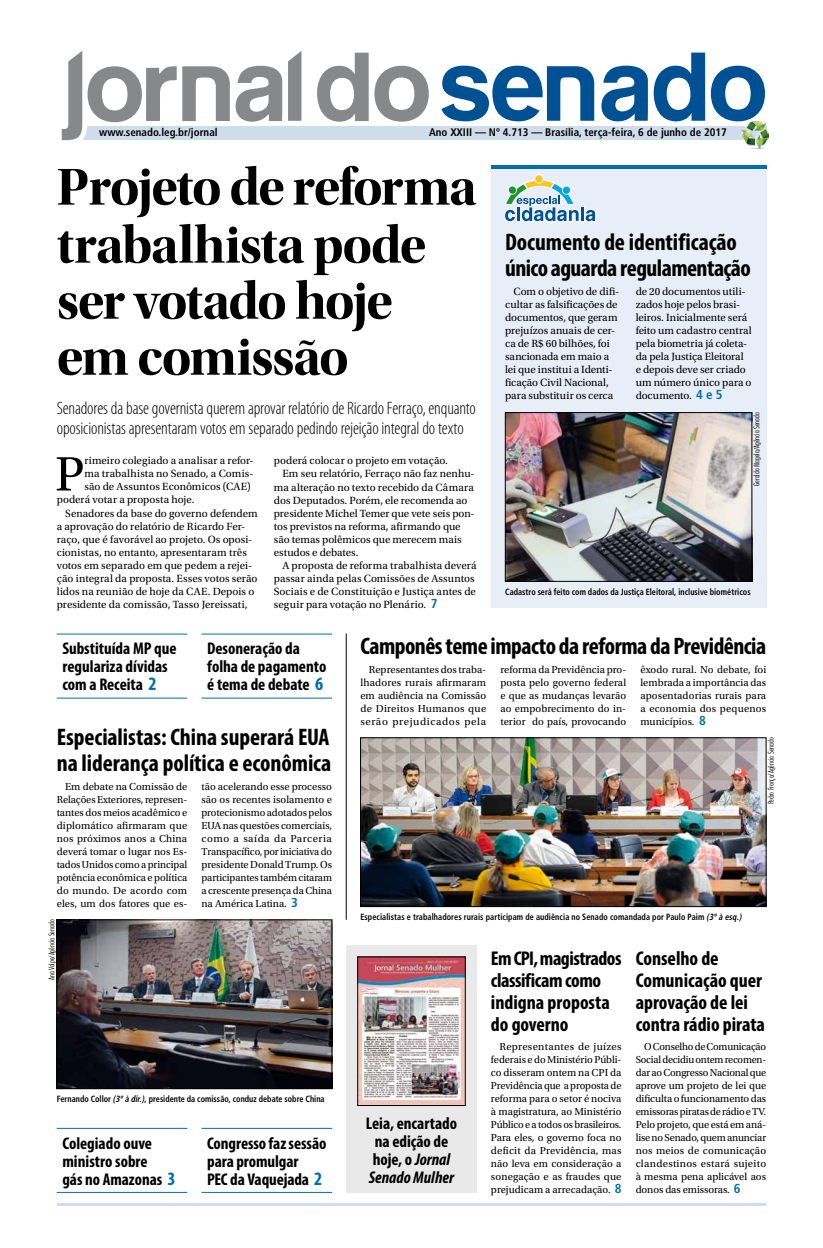
<style>
.page{position:relative;width:823px;height:1248px;background:#fff}
.page>*{position:absolute;margin:0;border:0;box-sizing:border-box;transform-origin:0 0}
.t1{font:54px/56.7px "Utopia Std Bold Disp";letter-spacing:-.025em;color:#000}
.t2{font:50.8px "Utopia Std";color:#000}
.t3{font:700 condensed 24px/26px "Myriad Pro";letter-spacing:-.005em;color:#000}
.t4{font:700 condensed 20px/22px "Myriad Pro";letter-spacing:-.005em;color:#000}
.t5{font:300 condensed 18px/20px "Myriad Pro";letter-spacing:-.01em;color:#000}
.t6{font:700 condensed 17px/18px "Myriad Pro";color:#000}
.t7{font:11px/13px "Utopia Std";color:#000}
.t8{font:700 condensed 11px "Frutiger";color:#000}
.t9{font:10.6px/13px "Utopia Std";letter-spacing:.005em;color:#000;text-align:justify}
.t10{font:700 condensed 9px "Frutiger";letter-spacing:.005em;color:#000;scale:.9 1}
.t11{font:300 condensed 8px "Futura BT";color:#000}
.s1{font-family:"Frutiger";font-weight:700;font-stretch:condensed;font-size:13px;color:#006db0}
.s2{font-size:19px;color:#006db0}
.s3{font-style:italic}
</style>
<div class="page">
<hr style="left:57px;top:1202px;width:708px;height:3px;background:#cfdcec">
<img style="left:362px;top:739px;width:401px;height:165px">
<div style="left:360px;top:737px;width:405px;height:169px;border:1px solid #000"></div>
<div style="left:76px;top:126px;width:689px;height:13px;background:#cfdcec"></div>
<svg style="left:317px;top:53px;width:51px;height:69px"></svg>
<svg style="left:374px;top:66px;width:54px;height:56px"></svg>
<svg style="left:288px;top:51px;width:13px;height:70px"></svg>
<svg style="left:653px;top:53px;width:51px;height:68px"></svg>
<svg style="left:710px;top:66px;width:54px;height:55px"></svg>
<svg style="left:441px;top:66px;width:153px;height:55px"></svg>
<svg style="left:601px;top:66px;width:46px;height:55px"></svg>
<svg style="left:61px;top:51px;width:221px;height:90px"></svg>
<div style="left:737px;top:118px;width:32px;height:33px;background:#fff;opacity:.75"></div>
<img style="left:741px;top:121px;width:27px;height:27px">
<div style="left:490px;top:165px;width:275px;height:442px;background:#e8eef7"></div>
<hr style="left:490px;top:165px;width:275px;height:3px;background:#006db0">
<div style="left:535px;top:175px;width:7px;height:7px;background:#fcc51d;border-radius:50%"></div>
<svg style="left:505px;top:181px;width:89px;height:40px"></svg>
<img style="left:507px;top:414px;width:242px;height:165px">
<div style="left:505px;top:412px;width:246px;height:169px;border:1px solid #000"></div>
<hr style="left:345px;top:633px;width:1px;height:286px;background:#000">
<img style="left:59px;top:921px;width:271px;height:165px">
<div style="left:57px;top:919px;width:275px;height:169px;border:1px solid #000"></div>
<hr style="left:201px;top:1127px;width:131px;height:1px;background:#006db0">
<hr style="left:201px;top:1191px;width:131px;height:1px;background:#006db0">
<hr style="left:201px;top:633px;width:131px;height:1px;background:#006db0">
<hr style="left:201px;top:697px;width:131px;height:1px;background:#006db0">
<hr style="left:57px;top:1127px;width:130px;height:1px;background:#006db0">
<hr style="left:57px;top:1191px;width:130px;height:1px;background:#006db0">
<hr style="left:57px;top:633px;width:130px;height:1px;background:#006db0">
<hr style="left:57px;top:697px;width:130px;height:1px;background:#006db0">
<div style="left:346px;top:945px;width:130px;height:247px;background:#e9e9ea"></div>
<img style="left:359px;top:958px;width:104px;height:145px">
<p class="t8" style="left:99px;top:126px;width:120px">www.senado.leg.br/jornal</p>
<p class="t8" style="left:429px;top:126px;width:299px">Ano XXIII — Nº 4.713 — Brasília, terça-feira, 6 de junho de 2017</p>
<h1 class="t1" style="left:57px;top:159px;width:421px">Projeto de reforma trabalhista pode ser votado hoje em comissão</h1>
<h3 class="t5" style="left:57px;top:398px;width:420px">Senadores da base governista querem aprovar relatório de Ricardo Ferraço, enquanto oposicionistas apresentaram votos em separado pedindo rejeição integral do texto</h3>
<h2 class="t2" style="left:55px;top:446px;width:31px">P</h2>
<p class="t7" style="left:84px;top:454px;width:170px">rimeiro colegiado a analisar a refor-</p>
<p class="t7" style="left:274px;top:454px;width:175px">poderá colocar o projeto em votação.</p>
<p class="t7" style="left:282px;top:467px;width:194px">Em seu relatório, Ferraço não faz nenhu-</p>
<p class="t7" style="left:274px;top:480px;width:201px">ma alteração no texto recebido da Câmara</p>
<p class="t7" style="left:274px;top:493px;width:195px">dos Deputados. Porém, ele recomenda ao</p>
<p class="t7" style="left:274px;top:506px;width:202px">presidente Michel Temer que vete seis pon-</p>
<p class="t7" style="left:274px;top:519px;width:188px">tos previstos na reforma, afirmando que</p>
<p class="t7" style="left:274px;top:532px;width:189px">são temas polêmicos que merecem mais</p>
<p class="t7" style="left:274px;top:545px;width:86px">estudos e debates.</p>
<p class="t7" style="left:282px;top:558px;width:195px">A proposta de reforma trabalhista deverá</p>
<p class="t7" style="left:274px;top:571px;width:202px">passar ainda pelas Comissões de Assuntos</p>
<p class="t7" style="left:274px;top:584px;width:203px">Sociais e de Constituição e Justiça antes de</p>
<p class="t7" style="left:274px;top:597px;width:165px">seguir para votação no Plenário. <span class="s1">7</span></p>
<p class="t7" style="left:84px;top:467px;width:170px">ma trabalhista no Senado, a Comis-</p>
<p class="t7" style="left:84px;top:480px;width:168px">são de Assuntos Econômicos (CAE)</p>
<p class="t7" style="left:57px;top:493px;width:139px">poderá votar a proposta hoje.</p>
<p class="t7" style="left:65px;top:506px;width:194px">Senadores da base do governo defendem</p>
<p class="t7" style="left:57px;top:519px;width:190px">a aprovação do relatório de Ricardo Fer-</p>
<p class="t7" style="left:57px;top:532px;width:197px">raço, que é favorável ao projeto. Os oposi-</p>
<p class="t7" style="left:57px;top:545px;width:191px">cionistas, no entanto, apresentaram três</p>
<p class="t7" style="left:57px;top:558px;width:197px">votos em separado em que pedem a rejei-</p>
<p class="t7" style="left:57px;top:571px;width:202px">ção integral da proposta. Esses votos serão</p>
<p class="t7" style="left:57px;top:584px;width:199px">lidos na reunião de hoje da CAE. Depois o</p>
<p class="t7" style="left:57px;top:597px;width:192px">presidente da comissão, Tasso Jereissati,</p>
<h3 class="t3" style="left:505px;top:228px;width:247px">Documento de identificação único aguarda regulamentação</h3>
<p class="t7" style="left:505px;top:285px;width:115px;text-indent:9px">Com o objetivo de difi&shy;cultar as falsificações de documentos, que geram prejuízos anuais de cer&shy;ca de R$ 60 bilhões, foi sancionada em maio a lei que institui a Identi&shy;ficação Civil Nacional, para substituir os cerca</p>
<p class="t7" style="left:635px;top:285px;width:117px">de 20 documentos utili&shy;zados hoje pelos brasi&shy;leiros. Inicialmente será feito um cadastro central pela biometria já coleta&shy;da pela Justiça Eleitoral e depois deve ser criado um número único para o documento. <span class="s1">4 e 5</span></p>
<p class="t11" style="left:751px;top:485px;width:75px;rotate:-90deg">Geraldo Magela/Agência Senado</p>
<p class="t10" style="left:505px;top:586px;width:274px">Cadastro será feito com dados da Justiça Eleitoral, inclusive biométricos</p>
<h3 class="t6" style="left:62px;top:639px;width:116px">Substituída MP que regulariza dívidas com a Receita <span class="s2">2</span></h3>
<h3 class="t3" style="left:57px;top:724px;width:276px">Especialistas: China superará EUA na liderança política e econômica</h3>
<p class="t9" style="left:57px;top:779px;width:132px;text-indent:9px">Em debate na Comissão de Relações Exteriores, represen&shy;tantes dos meios acadêmico e diplomático afirmaram que nos próximos anos a China deverá tomar o lugar nos Es&shy;tados Unidos como a principal potência econômica e política do mundo. De acordo com eles, um dos fatores que es-</p>
<p class="t9" style="left:201px;top:779px;width:132px">tão acelerando esse processo são os recentes isolamento e protecionismo adotados pelos EUA nas questões comerciais, como a saída da Parceria Transpacífico, por iniciativa do presidente Donald Trump. Os participantes também citaram a crescente presença da China na América Latina. <span class="s1">3</span></p>
<h3 class="t6" style="left:207px;top:639px;width:121px">Desoneração da folha de pagamento é tema de debate <span class="s2">6</span></h3>
<p class="t11" style="left:47px;top:980px;width:62px;rotate:-90deg">Ana Volpe/Agência Senado</p>
<p class="t10" style="left:57px;top:1093px;width:299px">Fernando Collor <span class="s3">(3ºà dir.)</span>, presidente da comissão, conduz debate sobre China</p>
<h3 class="t6" style="left:207px;top:1133px;width:121px">Congresso faz sessão para promulgar<br>PEC da Vaquejada <span class="s2">2</span></h3>
<h3 class="t6" style="left:62px;top:1133px;width:115px">Colegiado ouve ministro sobre<br>gás no Amazonas <span class="s2">3</span></h3>
<h3 class="t3" style="left:360px;top:633px;width:407px">Camponês teme impacto da reforma da Previdência</h3>
<p class="t9" style="left:360px;top:662px;width:127px;text-indent:9px">Representantes dos traba&shy;lhadores rurais afirmaram em audiência na Comissão de Direitos Humanos que serão prejudicados pela</p>
<p class="t9" style="left:500px;top:662px;width:127px">reforma da Previdência pro&shy;posta pelo governo federal e que as mudanças levarão ao empobrecimento do in&shy;terior do país, provocando</p>
<p class="t9" style="left:640px;top:662px;width:127px">êxodo rural. No debate, foi lembrada a importância das aposentadorias rurais para a economia dos pequenos municípios. <span class="s1">8</span></p>
<p class="t11" style="left:765px;top:804px;width:68px;rotate:-90deg">Pedro França/Agência Senado</p>
<p class="t10" style="left:360px;top:911px;width:426px">Especialistas e trabalhadores rurais participam de audiência no Senado comandada por Paulo Paim <span class="s3">(3ºà esq.)</span></p>
<h3 class="t4" style="left:635px;top:946px;width:131px">Conselho de<br>Comunicação quer aprovação de lei contra rádio pirata</h3>
<h3 class="t4" style="left:490px;top:946px;width:132px">Em CPI, magistrados classificam como indigna proposta do governo</h3>
<h3 class="t6" style="left:365px;top:1113px;width:93px;text-align:center">Leia, encartado na edição de hoje, o <span class="s3">Jornal<br>Senado Mulher</span></h3>
<p class="t9" style="left:490px;top:1039px;width:132px;text-indent:9px">Representantes de juízes federais e do Ministério Públi&shy;co disseram ontem na CPI da Previdência que a proposta de reforma para o setor é nociva à magistratura, ao Ministério Público e a todos os brasileiros.<br>Para eles, o governo foca no deficit da Previdência, mas não leva em consideração a sonegação e as fraudes que prejudicam a arrecadação. <span class="s1">8</span></p>
<p class="t9" style="left:635px;top:1039px;width:132px;text-indent:9px">O Conselho de Comunicação Social decidiu ontem recomen&shy;dar ao Congresso Nacional que aprove um projeto de lei que dificulta o funcionamento das emissoras piratas de rádio e TV.<br>Pelo projeto, que está em aná&shy;lise no Senado, quem anunciar nos meios de comunicação clandestinos estará sujeito à mesma pena aplicável aos donos das emissoras. <span class="s1">6</span></p>
</div>
